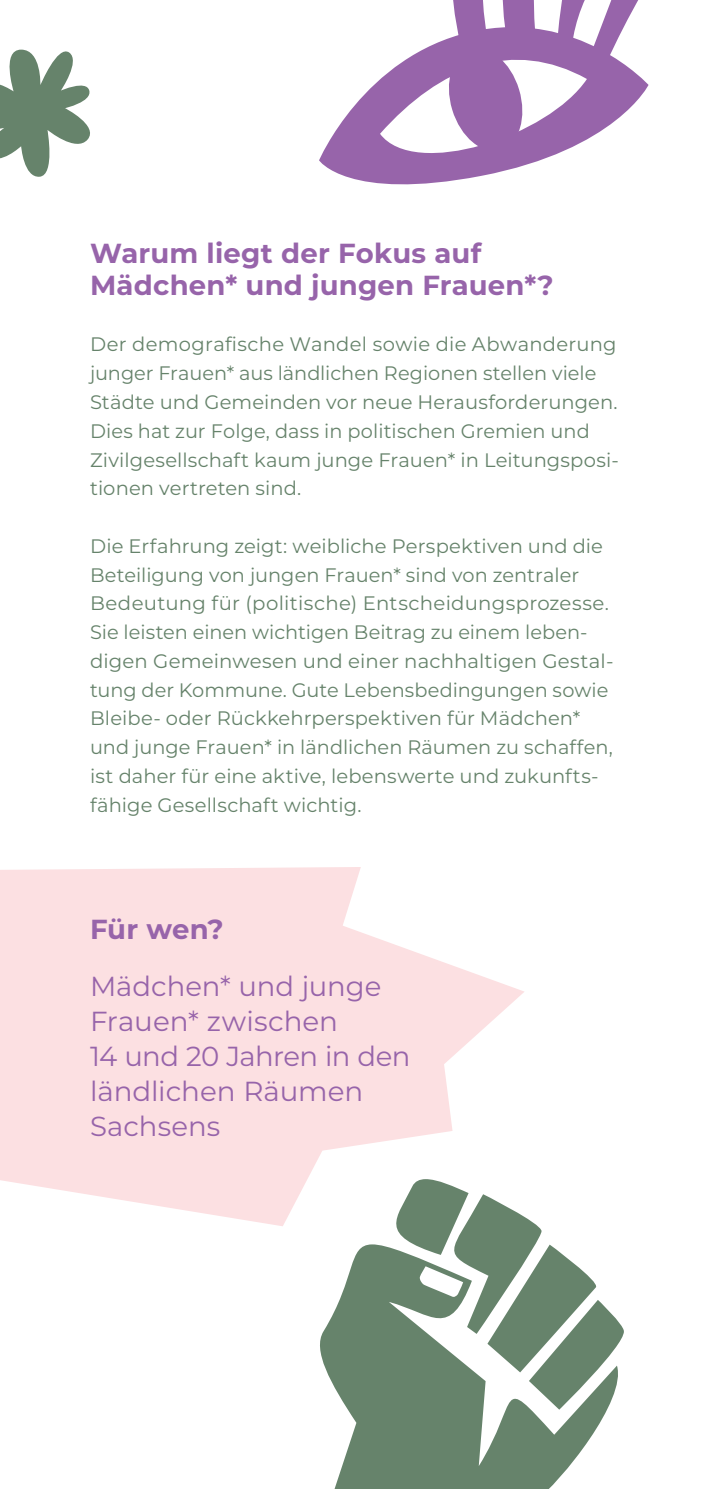
<style>
.page{position:relative;width:709px;height:1489px;background:#fff}
.page>*{position:absolute;margin:0;border:0;box-sizing:border-box;transform-origin:0 0}
.t1{font:27.5px/35px "Montserrat";color:#9764aa}
.t2{font:700 27.5px/32.5px "Montserrat";letter-spacing:.005em;color:#9764aa}
.t3{font:19.5px/28.8px "Montserrat";letter-spacing:.005em;color:#66836b}
</style>
<div class="page">
<svg style="left:0;top:49px;width:90px;height:128px"></svg>
<svg style="left:0;top:867px;width:524px;height:359px;fill:#fce0e2"></svg>
<svg style="left:376px;top:1178px;width:166px;height:66px"></svg>
<svg style="left:320px;top:1244px;width:304px;height:244px;fill:#66836b"></svg>
<svg style="left:561px;top:0;width:78px;height:8px"></svg>
<svg style="left:319px;top:8px;width:329px;height:177px"></svg>
<svg style="left:444px;top:0;width:92px;height:155px"></svg>
<h1 class="t2" style="left:90px;top:236px;width:465px">Warum liegt der Fokus auf<br>Mädchen* und jungen Frauen*?</h1>
<p class="t3" style="left:90px;top:329px;width:529px">Der demografische Wandel sowie die Abwanderung junger Frauen* aus ländlichen Regionen stellen viele Städte und Gemeinden vor neue Herausforderungen.<br>Dies hat zur Folge, dass in politischen Gremien und Zivilgesellschaft kaum junge Frauen* in Leitungsposi&shy;tionen vertreten sind.</p>
<p class="t3" style="left:90px;top:531px;width:525px">Die Erfahrung zeigt: weibliche Perspektiven und die Beteiligung von jungen Frauen* sind von zentraler Bedeutung für (politische) Entscheidungsprozesse.<br>Sie leisten einen wichtigen Beitrag zu einem leben&shy;digen Gemeinwesen und einer nachhaltigen Gestal&shy;tung der Kommune. Gute Lebensbedingungen sowie Bleibe- oder Rückkehrperspektiven für Mädchen* und junge Frauen* in ländlichen Räumen zu schaffen, ist daher für eine aktive, lebenswerte und zukunfts&shy;fähige Gesellschaft wichtig.</p>
<h1 class="t2" style="left:90px;top:911px;width:135px">Für wen?</h1>
<h1 class="t1" style="left:90px;top:968px;width:322px">Mädchen* und junge<br>Frauen* zwischen<br>14 und 20 Jahren in den ländlichen Räumen<br>Sachsens</h1>
</div>
